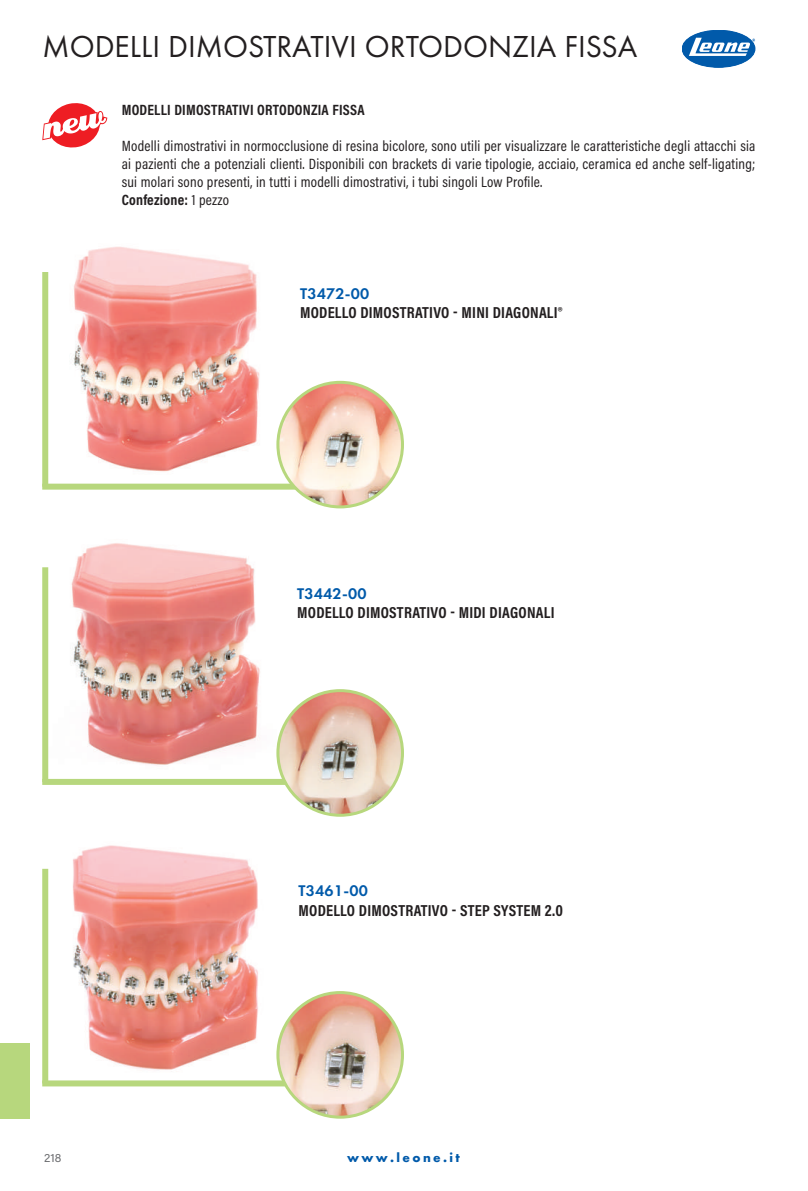
<style>
.page{position:relative;width:808px;height:1191px;background:#fff}
.page>*{position:absolute;margin:0;border:0;box-sizing:border-box;transform-origin:0 0}
.t1{font:31.5px "Futura PT";color:#231f20}
.t2{font:700 16.05px "Acumin Pro Cond";letter-spacing:.015em;color:#231f20}
.t3{font:600 16.05px "Futura PT";letter-spacing:.015em;color:#015aaa}
.t4{font:15px/18px "Acumin Pro Cond";letter-spacing:.015em;color:#231f20}
.t5{font:700 15px "Acumin Pro Cond";letter-spacing:.015em;color:#231f20}
.t6{font:700 13.35px "Futura PT";letter-spacing:.18em;color:#015aaa}
.t7{font:12px "Acumin Pro";color:#6c6d70}
.s1{font-weight:700}
</style>
<div class="page">
<div style="left:0;top:1043px;width:30px;height:75px;background:#b7d77d"></div>
<svg style="left:682px;top:30px;width:73px;height:37px"></svg>
<img style="left:48px;top:543px;width:228px;height:236px">
<img style="left:48px;top:246px;width:232px;height:237px">
<img style="left:48px;top:845px;width:210px;height:235px">
<div style="left:42px;top:483px;width:319px;height:6px;background:#b7d77d"></div>
<div style="left:42px;top:272px;width:6px;height:214px;background:#b7d77d"></div>
<div style="left:42px;top:779px;width:277px;height:6px;background:#b7d77d"></div>
<div style="left:42px;top:567px;width:6px;height:215px;background:#b7d77d"></div>
<div style="left:42px;top:1080px;width:286px;height:6px;background:#b7d77d"></div>
<div style="left:42px;top:868px;width:6px;height:215px;background:#b7d77d"></div>
<svg style="left:42px;top:103px;width:66px;height:45px"></svg>
<img style="left:278px;top:382px;width:124px;height:125px;border-radius:62px">
<div style="left:276px;top:381px;width:128px;height:127px;border:3px solid #b7d77d;border-radius:50%"></div>
<img style="left:278px;top:690px;width:124px;height:125px;border-radius:62px">
<div style="left:276px;top:689px;width:128px;height:127px;border:3px solid #b7d77d;border-radius:50%"></div>
<img style="left:278px;top:992px;width:124px;height:125px;border-radius:62px">
<div style="left:276px;top:991px;width:128px;height:127px;border:3px solid #b7d77d;border-radius:50%"></div>
<h1 class="t1" style="left:43px;top:28px;width:596px">MODELLI DIMOSTRATIVI ORTODONZIA FISSA</h1>
<p class="t5" style="left:122px;top:99px;width:244px">MODELLI DIMOSTRATIVI ORTODONZIA FISSA</p>
<p class="t4" style="left:122px;top:136px;width:635px">Modelli dimostrativi in normocclusione di resina bicolore, sono utili per visualizzare le caratteristiche degli attacchi sia ai pazienti che a potenziali clienti. Disponibili con brackets di varie tipologie, acciaio, ceramica ed anche self-ligating; sui molari sono presenti, in tutti i modelli dimostrativi, i tubi singoli Low Profile.<br><span class="s1">Confezione:</span> 1 pezzo</p>
<p class="t3" style="left:300px;top:283px;width:71px">T3472-00</p>
<p class="t2" style="left:300px;top:302px;width:264px">MODELLO DIMOSTRATIVO - MINI DIAGONALI®</p>
<p class="t3" style="left:297px;top:583px;width:71px">T3442-00</p>
<p class="t2" style="left:297px;top:602px;width:259px">MODELLO DIMOSTRATIVO - MIDI DIAGONALI</p>
<p class="t3" style="left:299px;top:881px;width:71px">T3461-00</p>
<p class="t2" style="left:299px;top:899px;width:266px">MODELLO DIMOSTRATIVO - STEP SYSTEM 2.0</p>
<p class="t7" style="left:44px;top:1149px;width:19px">218</p>
<p class="t6" style="left:347px;top:1148px;width:114px">www.leone.it</p>
</div>
